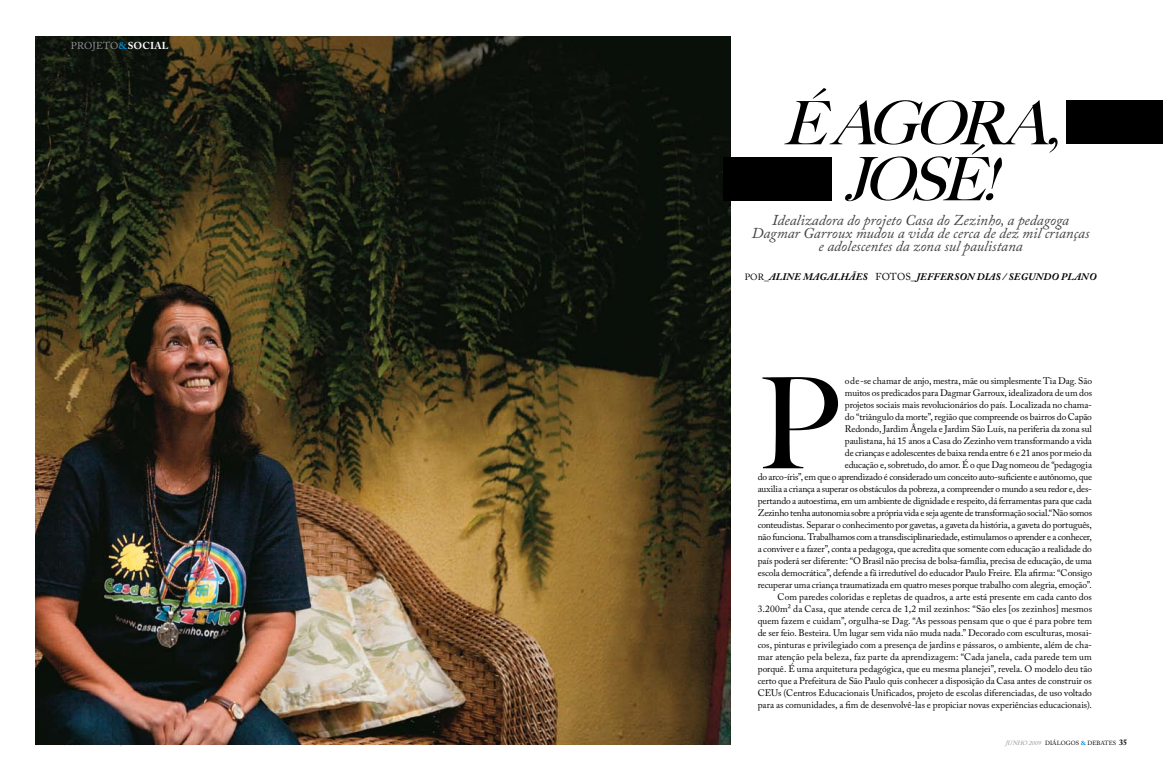
<style>
.page{position:relative;width:1163px;height:780px;background:#fff}
.page>*{position:absolute;margin:0;border:0;box-sizing:border-box;transform-origin:0 0}
.t1{font:500 126.2px "Big Caslon";color:#000}
.t2{font:italic 500 60px/56px "Big Caslon";color:#000;text-align:center}
.t3{font:italic 15px/13px "Adobe Caslon Pro";color:#414142;text-align:center}
.t4{font:italic 700 10px "Adobe Caslon Pro";letter-spacing:.015em;color:#000}
.t5{font:10px "Adobe Caslon Pro";color:#939598}
.t6{font:700 10px "Adobe Caslon Pro";letter-spacing:.015em;color:#fff}
.t7{font:9.5px/12px "Adobe Caslon Pro";letter-spacing:-.01em;color:#000;text-align:right}
.t8{font:6px "Adobe Caslon Pro";letter-spacing:.015em;color:#000}
.s1{color:#0089cf}
.s2{font-weight:400;font-style:normal;font-size:9px}
.s3{font-weight:400;font-style:normal}
.s4{font-style:italic;color:#939598}
.s5{font-weight:700;color:#0089cf}
.s6{font-weight:700;font-size:8px}
</style>
<div class="page">
<img style="left:36px;top:36px;width:694px;height:708px">
<div style="left:1065px;top:101px;width:97px;height:43px;background:#000"></div>
<div style="left:723px;top:157px;width:108px;height:44px;background:#000"></div>
<p class="t5" style="left:71px;top:40px;width:34px">PROJETO</p>
<p class="t6" style="left:118px;top:40px;width:52px"><span class="s1">&amp;</span>SOCIAL</p>
<p class="t2" style="left:781px;top:96px;width:298px">É AGORA,<br>JOSÉ!</p>
<p class="t3" style="left:751px;top:213px;width:339px">Idealizadora do projeto Casa do Zezinho, a pedagoga<br>Dagmar Garroux mudou a vida de cerca de dez mil crianças e adolescentes da zona sul paulistana</p>
<p class="t4" style="left:744px;top:270px;width:353px"><span class="s2">Por</span><span class="s3">_</span>ALINE MA GALHÃES <span class="s3">Fotos_</span>JEFFERSON DIA S / SEGUNDO PLANO</p>
<p class="t1" style="left:757px;top:350px;width:84px">P</p>
<p class="t7" style="left:757px;top:375px;width:336px">ode-se chamar de anjo, mestra, mãe ou simplesmente Tia Dag. São<br>muitos os predicados para Dagmar Garroux, idealizadora de um dos<br>projetos sociais mais revolucionários do país. Localizada no chama-<br>do “triângulo da morte”, região que compreende os bairros do Capão<br>Redondo, Jardim Ângela e Jardim São Luís, na periferia da zona sul<br>paulistana, há 15 anos a Casa do Zezinho vem transformando a vida<br>de crianças e adolescentes de baixa renda entre 6 e 21 anos por meio da<br>educação e, sobretudo, do amor. É o que Dag nomeou de “pedagogia<br>do arco-íris”, em que o aprendizado é considerado um conceito auto-suficiente e autônomo, que auxilia a criança a superar os obstáculos da pobreza, a compreender o mundo a seu redor e, des&shy;pertando a autoestima, em um ambiente de dignidade e respeito, dá ferramentas para que cada Zezinho tenha autonomia sobre a própria vida e seja agente de transformação social.“Não somos conteudistas. Separar o conhecimento por gavetas, a gaveta da história, a gaveta do português, não funciona. Trabalhamos com a transdisciplinariedade, estimulamos o aprender e a conhecer, a conviver e a fazer”, conta a pedagoga, que acredita que somente com educação a realidade do país poderá ser diferente: “O Brasil não precisa de bolsa-família, precisa de educação, de uma escola democrática”, defende a fã irredutível do educador Paulo Freire. Ela afirma: “Consigo recuperar uma criança traumatizada em quatro meses porque trabalho com alegria, emoção”.<br>Com paredes coloridas e repletas de quadros, a arte está presente em cada canto dos 3.200m² da Casa, que atende cerca de 1,2 mil zezinhos: “São eles [os zezinhos] mesmos quem fazem e cuidam”, orgulha-se Dag. “As pessoas pensam que o que é para pobre tem de ser feio. Besteira. Um lugar sem vida não muda nada.” Decorado com esculturas, mosai&shy;cos, pinturas e privilegiado com a presença de jardins e pássaros, o ambiente, além de cha&shy;mar atenção pela beleza, faz parte da aprendizagem: “Cada janela, cada parede tem um porquê. É uma arquitetura pedagógica, que eu mesma planejei”, revela. O modelo deu tão certo que a Prefeitura de São Paulo quis conhecer a disposição da Casa antes de construir os CEUs (Centros Educacionais Unificados, projeto de escolas diferenciadas, de uso voltado para as comunidades, a fim de desenvolvê-las e propiciar novas experiências educacionais).</p>
<p class="t8" style="left:1005px;top:739px;width:123px"><span class="s4">JUNHO 2009</span> diálogos <span class="s5">&amp;</span> Debates <span class="s6">35</span></p>
</div>
